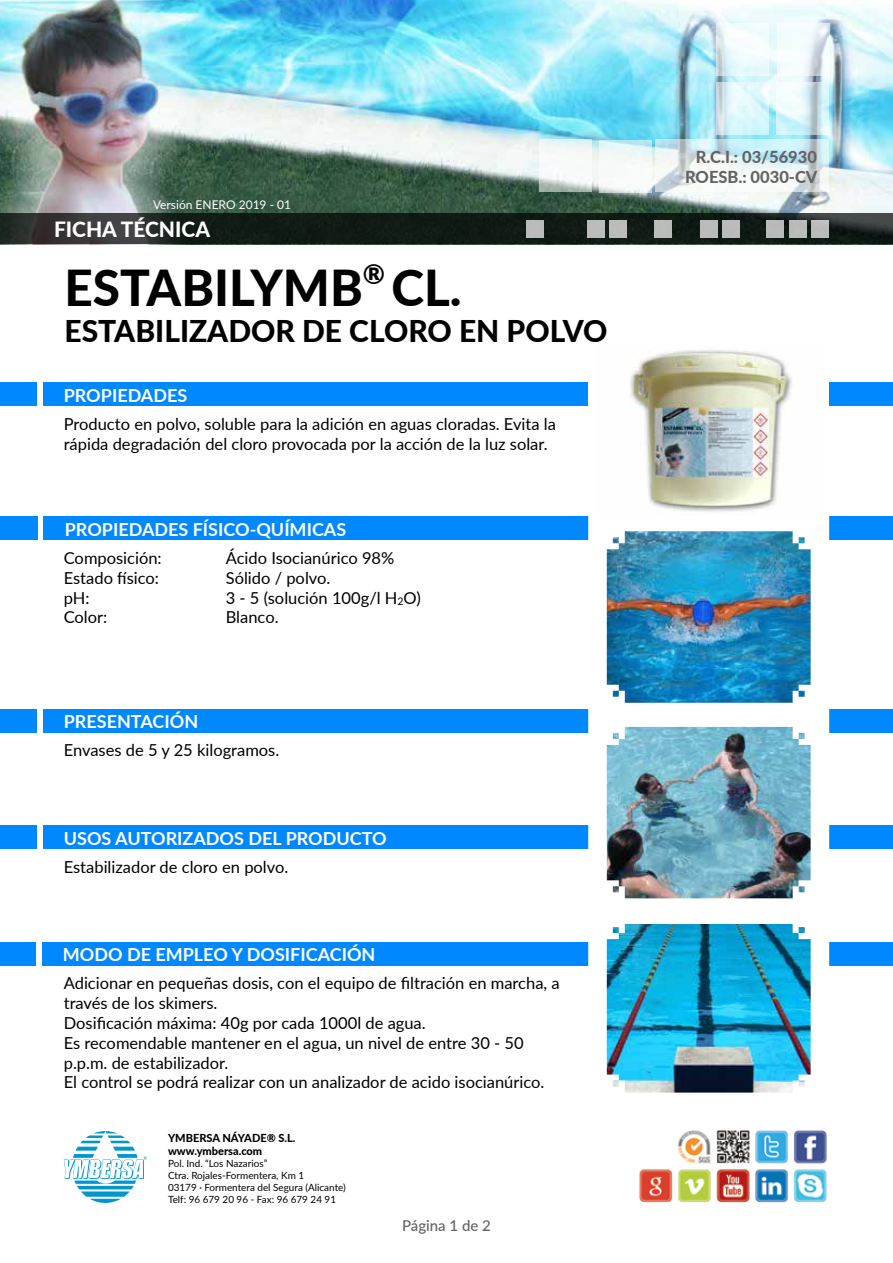
<style>
.page{position:relative;width:893px;height:1263px;background:#fff}
.page>*{position:absolute;margin:0;border:0;box-sizing:border-box;transform-origin:0 0}
.t1{font:800 49.5px "Lato";color:#000}
.t2{font:800 30px "Lato";color:#000}
.t3{font:800 27px "Lato";color:#000}
.t4{font:800 21px "Lato";color:#fff}
.t5{font:700 18px "Lato";color:#fff}
.t6{font:16.5px/19.8px "Lato";color:#000}
.t7{font:800 16.5px/19.5px "Lato";color:#646363;text-align:right}
.t8{font:500 15px "Lato";color:#646363}
.t9{font:12px "Lato";color:#fff}
.t10{font:800 10.95px/13.2px "Lato";color:#000}
.t11{font:9.9px/11.9px "Lato";color:#000}
</style>
<div class="page">
<img style="left:0;top:0;width:893px;height:213px">
<svg style="left:0;top:213px;width:893px;height:31px;background:#1b231e"></svg>
<div style="left:811px;top:220px;width:18px;height:17px;background:#b9bcba"></div>
<div style="left:789px;top:220px;width:18px;height:17px;background:#b9bbba"></div>
<div style="left:766px;top:220px;width:18px;height:17px;background:#b8bbb9"></div>
<div style="left:722px;top:220px;width:18px;height:17px;background:#b9bbba"></div>
<div style="left:700px;top:220px;width:18px;height:17px;background:#b9bcba"></div>
<div style="left:654px;top:220px;width:17px;height:17px;background:#b9bcba"></div>
<div style="left:609px;top:220px;width:18px;height:17px;background:#babdba"></div>
<div style="left:587px;top:220px;width:17px;height:17px;background:#b9bcbb"></div>
<div style="left:526px;top:220px;width:18px;height:17px;background:#b9bcba"></div>
<svg style="left:717px;top:23px;width:52px;height:53px;fill:#effbfd"></svg>
<svg style="left:776px;top:82px;width:52px;height:53px"></svg>
<svg style="left:717px;top:82px;width:52px;height:53px;background:#daf2f7"></svg>
<svg style="left:656px;top:140px;width:172px;height:52px"></svg>
<svg style="left:717px;top:140px;width:52px;height:52px;fill:#f2f7f9"></svg>
<svg style="left:658px;top:140px;width:53px;height:52px"></svg>
<svg style="left:540px;top:140px;width:52px;height:52px;fill:#f6f8f7"></svg>
<svg style="left:599px;top:140px;width:52px;height:53px;fill:#f6f9f8"></svg>
<svg style="left:777px;top:23px;width:52px;height:53px;fill:#f3fcfc"></svg>
<svg style="left:64px;top:1131px;width:83px;height:72px"></svg>
<img style="left:639px;top:1130px;width:188px;height:73px">
<div style="left:43px;top:383px;width:850px;height:23px;background:#08f"></div>
<div style="left:0;top:383px;width:36px;height:23px;background:#08f"></div>
<div style="left:44px;top:517px;width:849px;height:23px;background:#08f"></div>
<div style="left:0;top:517px;width:37px;height:23px;background:#08f"></div>
<div style="left:43px;top:709px;width:850px;height:23px;background:#08f"></div>
<div style="left:0;top:709px;width:36px;height:23px;background:#08f"></div>
<div style="left:43px;top:826px;width:850px;height:23px;background:#08f"></div>
<div style="left:0;top:826px;width:36px;height:23px;background:#08f"></div>
<div style="left:42px;top:942px;width:851px;height:23px;background:#08f"></div>
<div style="left:0;top:942px;width:35px;height:23px;background:#08f"></div>
<div style="left:588px;top:514px;width:241px;height:600px;background:#fff"></div>
<img style="left:607px;top:531px;width:204px;height:172px">
<img style="left:607px;top:727px;width:204px;height:171px">
<img style="left:607px;top:924px;width:204px;height:168px">
<div style="left:588px;top:344px;width:241px;height:171px;background:#fff"></div>
<img style="left:630px;top:350px;width:162px;height:162px">
<p class="t9" style="left:153px;top:196px;width:140px">Versión ENERO 2019 - 01</p>
<p class="t4" style="left:54px;top:213px;width:158px">FICHA TÉCNICA</p>
<h1 class="t1" style="left:65px;top:251px;width:300px">ESTABILYMB</h1>
<h3 class="t3" style="left:363px;top:254px;width:24px">®</h3>
<h1 class="t1" style="left:391px;top:251px;width:72px">CL.</h1>
<h2 class="t2" style="left:65px;top:309px;width:544px">ESTABILIZADOR DE CLORO EN POLVO</h2>
<p class="t5" style="left:64px;top:382px;width:125px">PROPIEDADES</p>
<p class="t6" style="left:64px;top:413px;width:494px">Producto en polvo, soluble para la adición en aguas cloradas. Evita la rápida degradación del cloro provocada por la acción de la luz solar.</p>
<p class="t5" style="left:65px;top:516px;width:283px">PROPIEDADES FÍSICO-QUÍMICAS</p>
<p class="t6" style="left:64px;top:547px;width:99px">Composición:</p>
<p class="t6" style="left:226px;top:547px;width:170px">Ácido Isocianúrico 98%</p>
<p class="t6" style="left:64px;top:567px;width:97px">Estado físico:</p>
<p class="t6" style="left:226px;top:567px;width:106px">Sólido / polvo.</p>
<p class="t6" style="left:64px;top:587px;width:27px">pH:</p>
<p class="t6" style="left:226px;top:587px;width:197px">3 - 5 (solución 100g/l H<sub>2</sub>O)</p>
<p class="t6" style="left:64px;top:607px;width:45px">Color:</p>
<p class="t6" style="left:226px;top:607px;width:54px">Blanco.</p>
<p class="t5" style="left:64px;top:708px;width:136px">PRESENTACIÓN</p>
<p class="t6" style="left:64px;top:740px;width:217px">Envases de 5 y 25 kilogramos.</p>
<p class="t5" style="left:64px;top:825px;width:324px">USOS AUTORIZADOS DEL PRODUCTO</p>
<p class="t6" style="left:64px;top:856px;width:226px">Estabilizador de cloro en polvo.</p>
<p class="t5" style="left:63px;top:941px;width:314px">MODO DE EMPLEO Y DOSIFICACIÓN</p>
<p class="t6" style="left:64px;top:973px;width:497px">Adicionar en pequeñas dosis, con el equipo de filtración en marcha, a través de los skimers.<br>Dosificación máxima: 40g por cada 1000l de agua.<br>Es recomendable mantener en el agua, un nivel de entre 30 - 50 p.p.m. de estabilizador.<br>El control se podrá realizar con un analizador de acido isocianúrico.</p>
<p class="t10" style="left:168px;top:1131px;width:129px">YMBERSA NÁYADE® S.L. www.ymbersa.com</p>
<p class="t11" style="left:168px;top:1157px;width:179px">Pol. Ind. “Los Nazarios”<br>Ctra. Rojales-Formentera, Km 1<br>03179 · Formentera del Segura (Alicante)<br>Telf: 96 679 20 96 - Fax: 96 679 24 91</p>
<p class="t8" style="left:402px;top:1214px;width:90px">Página 1 de 2</p>
<p class="t7" style="left:685px;top:147px;width:134px">R.C.I.: 03/56930<br>ROESB.: 0030-CV</p>
</div>
